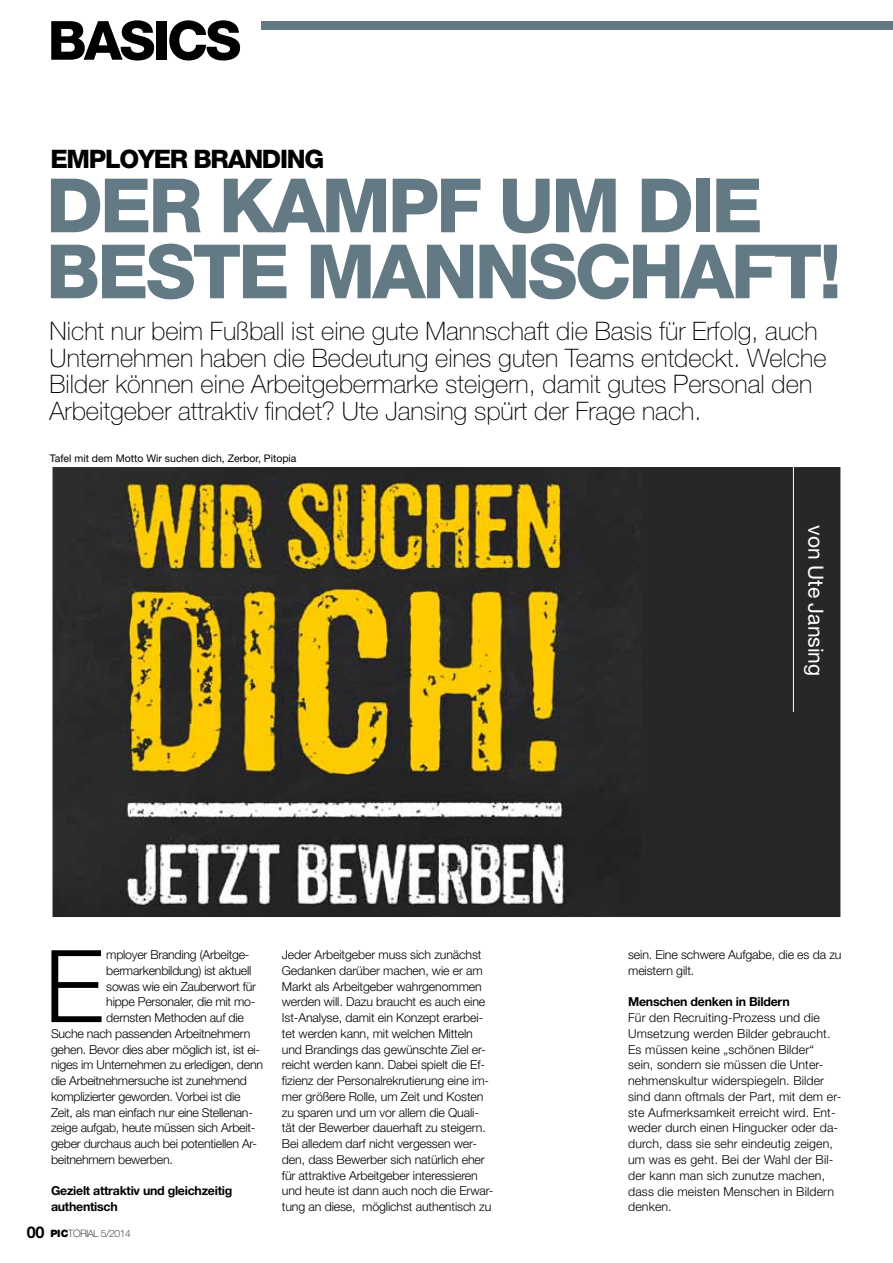
<style>
.page{position:relative;width:893px;height:1263px;background:#fff}
.page>*{position:absolute;margin:0;border:0;box-sizing:border-box;transform-origin:0 0}
.t1{font:300 100.65px "Helvetica Neue";color:#000}
.t2{font:800 75px "Helvetica Neue";letter-spacing:-.04em;color:#637a85}
.t3{font:800 54px "Helvetica Neue";color:#000}
.t4{font:100 25.5px/26.7px "Helvetica Neue";color:#000}
.t5{font:800 25.5px "Helvetica Neue";letter-spacing:-.05em;color:#000}
.t6{font:21px "Helvetica Neue";color:#fff}
.t7{font:300 12.3px/15.8px "Helvetica Neue";letter-spacing:-.01em;color:#000}
.t8{font:300 12.3px/15.8px "Helvetica Neue";letter-spacing:.01em;color:#000}
.t9{font:700 12.3px/15.8px "Helvetica Neue";letter-spacing:-.02em;color:#000}
.t10{font:10.5px "Helvetica Neue";color:#000}
.t11{font:100 10.2px "Helvetica Neue";letter-spacing:-.03em;color:#000}
.s1{font-weight:700;font-size:16.2px}
.s2{font-weight:900}
</style>
<div class="page">
<div style="left:261px;top:21px;width:632px;height:9px;background:#637a85"></div>
<div style="left:52px;top:466px;width:789px;height:452px;background:#272729"></div>
<img style="left:110px;top:481px;width:529px;height:425px">
<div style="left:51px;top:465px;width:791px;height:453px;border:2px solid #fff"></div>
<hr style="left:793px;top:448px;width:1px;height:264px;background:#fff">
<h3 class="t3" style="left:48px;top:8px;width:156px">BASICS</h3>
<h3 class="t5" style="left:50px;top:143px;width:275px">EMPLOYER BRANDING</h3>
<h2 class="t2" style="left:46px;top:161px;width:51px">DER</h2>
<h2 class="t2" style="left:219px;top:161px;width:110px">KAMP</h2>
<h2 class="t2" style="left:436px;top:161px;width:242px">F UM DIE</h2>
<h2 class="t2" style="left:46px;top:227px;width:315px">BESTE MANN</h2>
<h2 class="t2" style="left:527px;top:227px;width:315px">SCHAFT!</h2>
<p class="t4" style="left:50px;top:318px;width:779px">Nicht nur beim Fußball ist eine gute Mannschaft die Basis für Erfolg, auch Unternehmen haben die Bedeutung eines guten Teams entdeckt. Welche Bilder können eine Arbeitgebermarke steigern, damit gutes Personal den Arbeitgeber attraktiv findet? Ute Jansing spürt der Frage nach.</p>
<p class="t10" style="left:50px;top:452px;width:248px">Tafel mit dem Motto Wir suchen dich, Zerbor, Pitopia</p>
<h3 class="t6" style="left:828px;top:525px;width:153px;rotate:90deg">von Ute Jansing</h3>
<p class="t7" style="left:106px;top:946px;width:145px">mployer Branding (Arbeitge-</p>
<p class="t7" style="left:106px;top:962px;width:147px">bermarkenbildung) ist aktuell</p>
<p class="t7" style="left:106px;top:978px;width:151px">sowas wie ein Zauberwort für</p>
<p class="t7" style="left:106px;top:994px;width:151px">hippe Personaler, die mit mo-</p>
<p class="t7" style="left:106px;top:1009px;width:139px">dernsten Methoden auf die</p>
<p class="t7" style="left:51px;top:1025px;width:201px">Suche nach passenden Arbeitnehmern</p>
<p class="t7" style="left:51px;top:1041px;width:211px">gehen. Bevor dies aber möglich ist, ist ei-</p>
<p class="t7" style="left:51px;top:1057px;width:214px">niges im Unternehmen zu erledigen, denn</p>
<p class="t7" style="left:51px;top:1073px;width:197px">die Arbeitnehmersuche ist zunehmend</p>
<p class="t7" style="left:51px;top:1088px;width:191px">komplizierter geworden. Vorbei ist die</p>
<p class="t7" style="left:51px;top:1104px;width:203px">Zeit, als man einfach nur eine Stellenan-</p>
<p class="t7" style="left:51px;top:1120px;width:206px">zeige aufgab, heute müssen sich Arbeit-</p>
<p class="t7" style="left:51px;top:1136px;width:208px">geber durchaus auch bei potentiellen Ar-</p>
<p class="t7" style="left:51px;top:1151px;width:123px">beitnehmern bewerben.</p>
<p class="t9" style="left:51px;top:1183px;width:183px">Gezielt attraktiv und gleichzeitig authentisch</p>
<h1 class="t1" style="left:44px;top:925px;width:61px">E</h1>
<p class="t11" style="left:27px;top:1228px;width:105px"><span class="s1">00</span> <span class="s2">Pic</span>torial 5/2014</p>
<p class="t7" style="left:282px;top:947px;width:213px">Jeder Arbeitgeber muss sich zunächst Gedanken darüber machen, wie er am Markt als Arbeitgeber wahrgenommen werden will. Dazu braucht es auch eine Ist-Analyse, damit ein Konzept erarbei&shy;tet werden kann, mit welchen Mitteln und Brandings das gewünschte Ziel er&shy;reicht werden kann. Dabei spielt die Ef&shy;fizienz der Personalrekrutierung eine im&shy;mer größere Rolle, um Zeit und Kosten zu sparen und um vor allem die Quali&shy;tät der Bewerber dauerhaft zu steigern.<br>Bei alledem darf nicht vergessen wer&shy;den, dass Bewerber sich natürlich eher für attraktive Arbeitgeber interessieren und heute ist dann auch noch die Erwar&shy;tung an diese, möglichst authentisch zu</p>
<p class="t7" style="left:628px;top:947px;width:215px">sein. Eine schwere Aufgabe, die es da zu meistern gilt.</p>
<p class="t9" style="left:628px;top:994px;width:163px">Menschen denken in Bildern</p>
<p class="t8" style="left:628px;top:1010px;width:215px">Für den Recruiting-Prozess und die Umsetzung werden Bilder gebraucht.<br>Es müssen keine „schönen Bilder“ sein, sondern sie müssen die Unter&shy;nehmenskultur widerspiegeln. Bilder sind dann oftmals der Part, mit dem er&shy;ste Aufmerksamkeit erreicht wird. Ent&shy;weder durch einen Hingucker oder da&shy;durch, dass sie sehr eindeutig zeigen, um was es geht. Bei der Wahl der Bil&shy;der kann man sich zunutze machen, dass die meisten Menschen in Bildern denken.</p>
</div>
